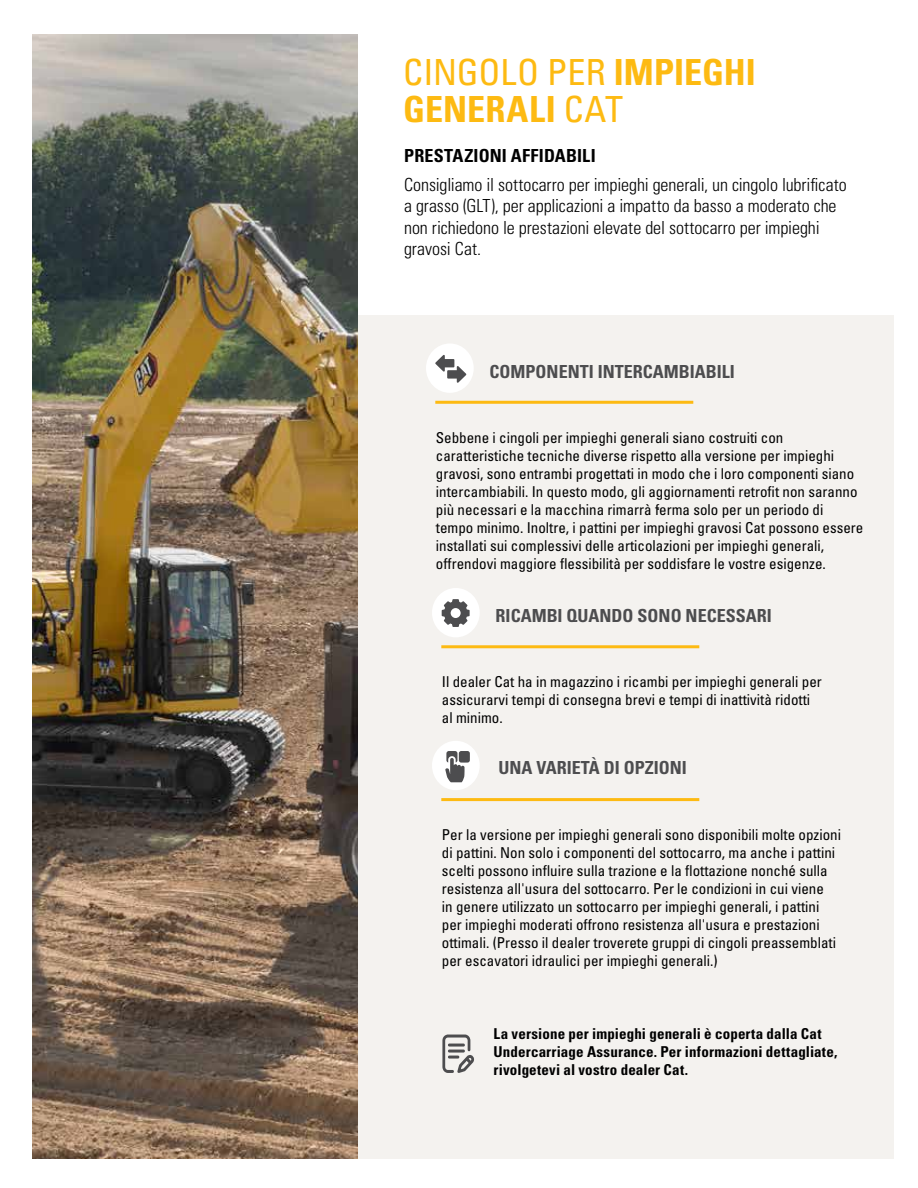
<style>
.page{position:relative;width:918px;height:1188px;background:#fff}
.page>*{position:absolute;margin:0;border:0;box-sizing:border-box;transform-origin:0 0}
.t1{font:700 condensed 36px/37.5px "Univers LT Std";letter-spacing:.005em;color:#fdba12}
.t2{font:300 condensed 18px/21.6px "Univers LT Std";letter-spacing:-.005em;color:#000}
.t3{font:700 condensed 18px "Univers LT Std";color:#4d4d4f}
.t4{font:700 condensed 18px "Univers LT Std";letter-spacing:.015em;color:#000}
.t5{font:condensed 15.45px "Univers LT Std";color:#000}
.t6{font:condensed 15px/18px "Univers LT Std";color:#000}
.t7{font:700 condensed 15px/18px "Univers LT Std";letter-spacing:.01em;color:#000}
.s1{font-weight:400}
</style>
<div class="page">
<div style="left:329px;top:315px;width:564px;height:843px;background:#f4f2ef"></div>
<img style="left:32px;top:35px;width:326px;height:1123px">
<hr style="left:435px;top:401px;width:258px;height:3px;background:#fdba12">
<div style="left:426px;top:343px;width:48px;height:50px;background:#fff;border-radius:50%"></div>
<hr style="left:441px;top:645px;width:258px;height:3px;background:#fdba12">
<div style="left:432px;top:588px;width:48px;height:49px;background:#fff;border-radius:50%"></div>
<hr style="left:441px;top:798px;width:258px;height:3px;background:#fdba12">
<div style="left:432px;top:741px;width:48px;height:49px;background:#fff;border-radius:50%"></div>
<svg style="left:442px;top:1035px;width:32px;height:38px"></svg>
<svg style="left:435px;top:355px;width:31px;height:28px"></svg>
<svg style="left:442px;top:599px;width:28px;height:28px"></svg>
<svg style="left:445px;top:751px;width:25px;height:31px"></svg>
<h1 class="t1" style="left:403px;top:53px;width:354px"><span class="s1">CINGOLO PER</span> IMPIEGHI<br>GENERALI <span class="s1">CAT</span></h1>
<p class="t4" style="left:404px;top:145px;width:193px">PRESTAZIONI AFFIDABILI</p>
<p class="t2" style="left:404px;top:173px;width:444px">Consigliamo il sottocarro per impieghi generali, un cingolo lubrificato a grasso (GLT), per applicazioni a impatto da basso a moderato che non richiedono le prestazioni elevate del sottocarro per impieghi gravosi Cat.</p>
<p class="t3" style="left:490px;top:360px;width:247px">COMPONENTI INTERCAMBIABILI</p>
<p class="t6" style="left:436px;top:428px;width:429px">Sebbene i cingoli per impieghi generali siano costruiti con caratteristiche tecniche diverse rispetto alla versione per impieghi gravosi, sono entrambi progettati in modo che i loro componenti siano intercambiabili. In questo modo, gli aggiornamenti retrofit non saranno più necessari e la macchina rimarrà ferma solo per un periodo di tempo minimo. Inoltre, i pattini per impieghi gravosi Cat possono essere installati sui complessivi delle articolazioni per impieghi generali, offrendovi maggiore flessibilità per soddisfare le vostre esigenze.</p>
<p class="t5" style="left:657px;top:494px;width:5px">.</p>
<p class="t3" style="left:496px;top:605px;width:278px">RICAMBI QUANDO SONO NECESSARI</p>
<p class="t6" style="left:442px;top:673px;width:381px">Il dealer Cat ha in magazzino i ricambi per impieghi generali per assicurarvi tempi di consegna brevi e tempi di inattività ridotti al minimo.</p>
<p class="t3" style="left:499px;top:757px;width:190px">UNA VARIETÀ DI OPZIONI</p>
<p class="t6" style="left:442px;top:826px;width:401px">Per la versione per impieghi generali sono disponibili molte opzioni di pattini. Non solo i componenti del sottocarro, ma anche i pattini scelti possono influire sulla trazione e la flottazione nonché sulla resistenza all'usura del sottocarro. Per le condizioni in cui viene<br>in genere utilizzato un sottocarro per impieghi generali, i pattini per impieghi moderati offrono resistenza all'usura e prestazioni ottimali. (Presso il dealer troverete gruppi di cingoli preassemblati per escavatori idraulici per impieghi generali.)</p>
<p class="t7" style="left:494px;top:1025px;width:345px">La versione per impieghi generali è coperta dalla Cat<br>Undercarriage Assurance. Per informazioni dettagliate, rivolgetevi al vostro dealer Cat.</p>
</div>
